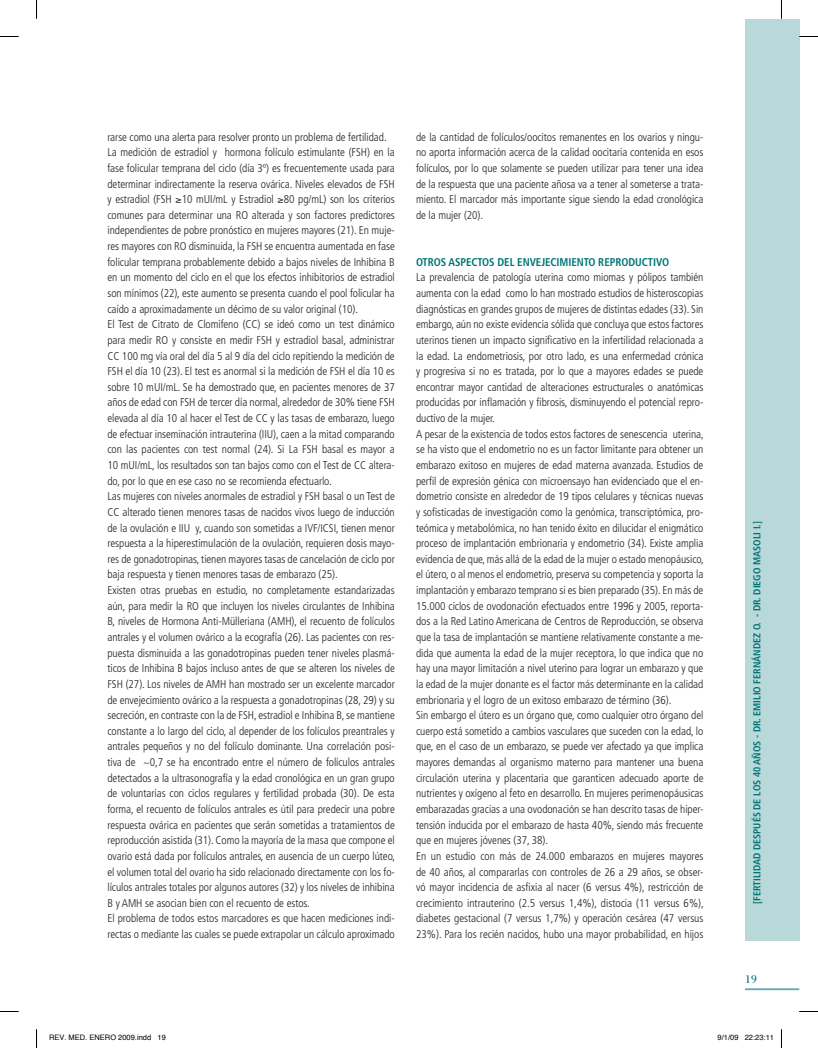
<style>
.page{position:relative;width:818px;height:1048px;background:#fff}
.page>*{position:absolute;margin:0;border:0;box-sizing:border-box;transform-origin:0 0}
.t1{font:16.25px "Filosofia Grand Caps";color:#007475;scale:1.1 1}
.t2{font:300 condensed 11.25px/15.6px "Frutiger";letter-spacing:-.005em;color:#231f20}
.t3{font:700 condensed 11.25px "Frutiger";letter-spacing:-.005em;color:#007475}
.t4{font:700 condensed 10px "Frutiger";color:#007475}
.t5{font:7.5px "Helvetica";color:#000}
</style>
<div class="page">
<hr style="left:744px;top:988px;width:54px;height:2px;background:#63abaf">
<div style="left:744px;top:19px;width:54px;height:921px;background:#b9d8da"></div>
<svg style="left:0;top:36px;width:19px;height:1px"></svg>
<svg style="left:798px;top:36px;width:19px;height:1px"></svg>
<svg style="left:0;top:1011px;width:19px;height:1px"></svg>
<svg style="left:799px;top:1011px;width:18px;height:1px"></svg>
<svg style="left:36px;top:0;width:1px;height:19px"></svg>
<svg style="left:36px;top:1029px;width:1px;height:18px"></svg>
<p class="t2" style="left:107px;top:129px;width:289px">rarse como una alerta para resolver pronto un problema de fertilidad.<br>La medición de estradiol y hormona folículo estimulante (FSH) en la fase folicular temprana del ciclo (día 3º) es frecuentemente usada para determinar indirectamente la reserva ovárica. Niveles elevados de FSH y estradiol (FSH ≥10 mUI/mL y Estradiol ≥80 pg/mL) son los criterios comunes para determinar una RO alterada y son factores predictores independientes de pobre pronóstico en mujeres mayores (21). En muje&shy;res mayores con RO disminuida, la FSH se encuentra aumentada en fase folicular temprana probablemente debido a bajos niveles de Inhibina B en un momento del ciclo en el que los efectos inhibitorios de estradiol son mínimos (22), este aumento se presenta cuando el pool folicular ha caído a aproximadamente un décimo de su valor original (10).<br>El Test de Citrato de Clomifeno (CC) se ideó como un test dinámico para medir RO y consiste en medir FSH y estradiol basal, administrar CC 100 mg vía oral del día 5 al 9 día del ciclo repitiendo la medición de FSH el día 10 (23). El test es anormal si la medición de FSH el día 10 es sobre 10 mUI/mL. Se ha demostrado que, en pacientes menores de 37 años de edad con FSH de tercer día normal, alrededor de 30% tiene FSH elevada al día 10 al hacer el Test de CC y las tasas de embarazo, luego de efectuar inseminación intrauterina (IIU), caen a la mitad comparando con las pacientes con test normal (24). Si La FSH basal es mayor a 10 mUI/mL, los resultados son tan bajos como con el Test de CC altera&shy;do, por lo que en ese caso no se recomienda efectuarlo.<br>Las mujeres con niveles anormales de estradiol y FSH basal o un Test de CC alterado tienen menores tasas de nacidos vivos luego de inducción de la ovulación e IIU y, cuando son sometidas a IVF/ICSI, tienen menor respuesta a la hiperestimulación de la ovulación, requieren dosis mayo&shy;res de gonadotropinas, tienen mayores tasas de cancelación de ciclo por baja respuesta y tienen menores tasas de embarazo (25).<br>Existen otras pruebas en estudio, no completamente estandarizadas aún, para medir la RO que incluyen los niveles circulantes de Inhibina B, niveles de Hormona Anti-Mülleriana (AMH), el recuento de folículos antrales y el volumen ovárico a la ecografía (26). Las pacientes con res&shy;puesta disminuida a las gonadotropinas pueden tener niveles plasmá&shy;ticos de Inhibina B bajos incluso antes de que se alteren los niveles de FSH (27). Los niveles de AMH han mostrado ser un excelente marcador de envejecimiento ovárico a la respuesta a gonadotropinas (28, 29) y su secreción, en contraste con la de FSH, estradiol e Inhibina B, se mantiene constante a lo largo del ciclo, al depender de los folículos preantrales y antrales pequeños y no del folículo dominante. Una correlación posi&shy;tiva de ~0,7 se ha encontrado entre el número de folículos antrales detectados a la ultrasonografía y la edad cronológica en un gran grupo de voluntarias con ciclos regulares y fertilidad probada (30). De esta forma, el recuento de folículos antrales es útil para predecir una pobre respuesta ovárica en pacientes que serán sometidas a tratamientos de reproducción asistida (31). Como la mayoría de la masa que compone el ovario está dada por folículos antrales, en ausencia de un cuerpo lúteo, el volumen total del ovario ha sido relacionado directamente con los fo&shy;lículos antrales totales por algunos autores (32) y los niveles de inhibina B y AMH se asocian bien con el recuento de estos.<br>El problema de todos estos marcadores es que hacen mediciones indi&shy;rectas o mediante las cuales se puede extrapolar un cálculo aproximado</p>
<p class="t2" style="left:416px;top:129px;width:288px;text-align:justify">de la cantidad de folículos/oocitos remanentes en los ovarios y ningu&shy;no aporta información acerca de la calidad oocitaria contenida en esos folículos, por lo que solamente se pueden utilizar para tener una idea de la respuesta que una paciente añosa va a tener al someterse a trata&shy;miento. El marcador más importante sigue siendo la edad cronológica de la mujer (20).</p>
<p class="t3" style="left:416px;top:255px;width:254px">OTROS ASPECTOS DEL ENVEJECIMIENTO REPRODUCTIVO</p>
<p class="t2" style="left:416px;top:270px;width:289px">La prevalencia de patología uterina como miomas y pólipos también aumenta con la edad como lo han mostrado estudios de histeroscopias diagnósticas en grandes grupos de mujeres de distintas edades (33). Sin embargo, aún no existe evidencia sólida que concluya que estos factores uterinos tienen un impacto significativo en la infertilidad relacionada a la edad. La endometriosis, por otro lado, es una enfermedad crónica y progresiva si no es tratada, por lo que a mayores edades se puede encontrar mayor cantidad de alteraciones estructurales o anatómicas producidas por inflamación y fibrosis, disminuyendo el potencial repro&shy;ductivo de la mujer.<br>A pesar de la existencia de todos estos factores de senescencia uterina, se ha visto que el endometrio no es un factor limitante para obtener un embarazo exitoso en mujeres de edad materna avanzada. Estudios de perfil de expresión génica con microensayo han evidenciado que el en&shy;dometrio consiste en alrededor de 19 tipos celulares y técnicas nuevas y sofisticadas de investigación como la genómica, transcriptómica, pro&shy;teómica y metabolómica, no han tenido éxito en dilucidar el enigmático proceso de implantación embrionaria y endometrio (34). Existe amplia evidencia de que, más allá de la edad de la mujer o estado menopáusico, el útero, o al menos el endometrio, preserva su competencia y soporta la implantación y embarazo temprano si es bien preparado (35). En más de 15.000 ciclos de ovodonación efectuados entre 1996 y 2005, reporta&shy;dos a la Red Latino Americana de Centros de Reproducción, se observa que la tasa de implantación se mantiene relativamente constante a me&shy;dida que aumenta la edad de la mujer receptora, lo que indica que no hay una mayor limitación a nivel uterino para lograr un embarazo y que la edad de la mujer donante es el factor más determinante en la calidad embrionaria y el logro de un exitoso embarazo de término (36).<br>Sin embargo el útero es un órgano que, como cualquier otro órgano del cuerpo está sometido a cambios vasculares que suceden con la edad, lo que, en el caso de un embarazo, se puede ver afectado ya que implica mayores demandas al organismo materno para mantener una buena circulación uterina y placentaria que garanticen adecuado aporte de nutrientes y oxígeno al feto en desarrollo. En mujeres perimenopáusicas embarazadas gracias a una ovodonación se han descrito tasas de hiper&shy;tensión inducida por el embarazo de hasta 40%, siendo más frecuente que en mujeres jóvenes (37, 38).<br>En un estudio con más de 24.000 embarazos en mujeres mayores de 40 años, al compararlas con controles de 26 a 29 años, se obser&shy;vó mayor incidencia de asfixia al nacer (6 versus 4%), restricción de crecimiento intrauterino (2.5 versus 1,4%), distocia (11 versus 6%), diabetes gestacional (7 versus 1,7%) y operación cesárea (47 versus 23%). Para los recién nacidos, hubo una mayor probabilidad, en hijos</p>
<p class="t4" style="left:750px;top:903px;width:384px;rotate:-90deg">[FERTILIDAD DESPUÉS DE LOS 40 AÑOS - DR. EMILIO FERNÁNDEZ O. - DR. DIEGO MASOLI I.]</p>
<h1 class="t1" style="left:744px;top:969px;width:13px">19</h1>
<p class="t5" style="left:49px;top:1031px;width:118px">REV. MED. ENERO 2009.indd 19</p>
<p class="t5" style="left:717px;top:1031px;width:58px">9/1/09 22:23:11</p>
</div>
